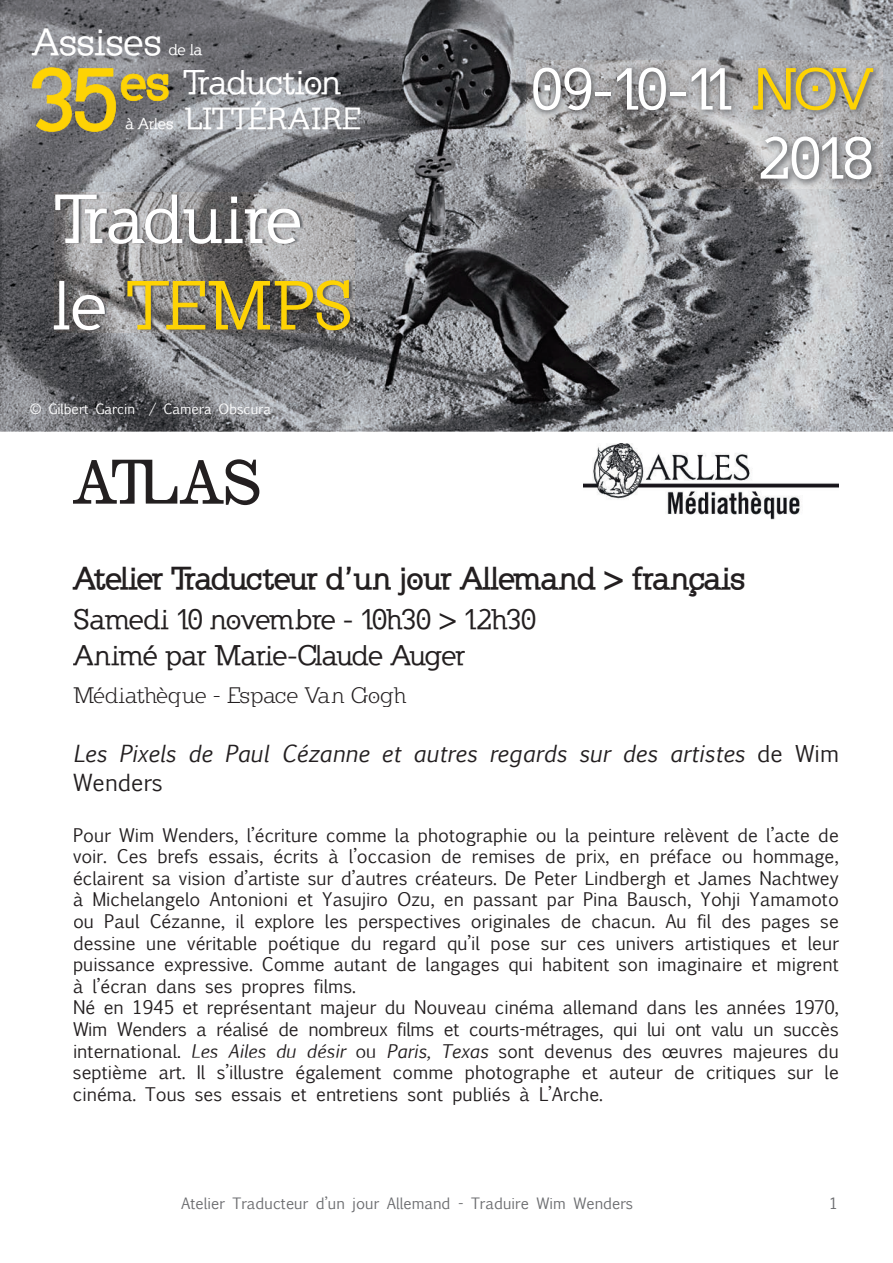
<style>
.page{position:relative;width:893px;height:1263px;background:#fff}
.page>*{position:absolute;margin:0;border:0;box-sizing:border-box;transform-origin:0 0}
.t1{font:700 89.25px "Klein Slabserif";color:#fed304}
.t2{font:500 72px/86.4px "Klein Slabserif";letter-spacing:-.01em;color:#fff}
.t3{font:500 61.5px/69px "Klein Slabserif";letter-spacing:-.07em;color:#fff;text-align:right}
.t4{font:500 40.05px "Klein Slabserif";color:#fff}
.t5{font:500 36.15px "Klein Slabserif";letter-spacing:-.025em;color:#fff}
.t6{font:700 33px "Klein Slabserif";color:#231f20}
.t7{font:500 32.25px "Klein Slabserif";color:#fff}
.t8{font:500 30px/36px "Klein Slabserif";letter-spacing:-.025em;color:#231f20}
.t9{font:300 24px "Klein Slabserif";color:#231f20}
.t10{font:italic 22.5px/28.8px "Euphemia UCAS";color:#231f20}
.t11{font:18px/21.6px "Euphemia UCAS";color:#231f20}
.t12{font:500 16.5px "Klein Slabserif";color:#fff}
.t13{font:15px "Euphemia UCAS";color:#6c6d70}
.t14{font:13.5px "Euphemia UCAS";color:#fff}
.s1{color:#fed304}
.s2{font-style:normal}
.s3{font-style:italic}
</style>
<div class="page">
<img style="left:0;top:0;width:893px;height:432px">
<svg style="left:32px;top:67px;width:137px;height:65px;background:#868377"></svg>
<img style="left:54px;top:193px;width:300px;height:139px">
<img style="left:526px;top:61px;width:357px;height:128px">
<img style="left:584px;top:444px;width:255px;height:76px">
<svg style="left:73px;top:459px;width:186px;height:46px"></svg>
<h3 class="t4" style="left:32px;top:19px;width:131px">Assises</h3>
<p class="t12" style="left:169px;top:40px;width:35px">de la</p>
<h1 class="t1" style="left:30px;top:48px;width:141px">35<sup>es</sup></h1>
<p class="t12" style="left:125px;top:114px;width:50px">à Arles</p>
<h3 class="t5" style="left:183px;top:61px;width:160px">Traduction</h3>
<h3 class="t7" style="left:185px;top:100px;width:178px">LITTÉRAIRE</h3>
<h2 class="t2" style="left:54px;top:176px;width:301px">Traduire le <span class="s1">TEMPS</span></h2>
<p class="t14" style="left:30px;top:400px;width:243px">© Gilbert Garcin / Camera Obscura</p>
<h3 class="t3" style="left:531px;top:54px;width:344px">09-10-11 <span class="s1">NOV<br></span>2018</h3>
<h3 class="t6" style="left:73px;top:559px;width:674px">Atelier Traducteur d’un jour Allemand &gt; français</h3>
<h3 class="t8" style="left:73px;top:601px;width:465px">Samedi 10 novembre - 10h30 &gt; 12h30<br>Animé par Marie-Claude Auger</h3>
<h3 class="t9" style="left:73px;top:680px;width:335px">Médiathèque - Espace Van Gogh</h3>
<p class="t10" style="left:73px;top:739px;width:767px">Les Pixels de Paul Cézanne et autres regards sur des artistes <span class="s2">de Wim<br>Wenders</span></p>
<p class="t11" style="left:73px;top:824px;width:767px">Pour Wim Wenders, l’écriture comme la photographie ou la peinture relèvent de l’acte de voir. Ces brefs essais, écrits à l’occasion de remises de prix, en préface ou hommage, éclairent sa vision d’artiste sur d’autres créateurs. De Peter Lindbergh et James Nachtwey à Michelangelo Antonioni et Yasujiro Ozu, en passant par Pina Bausch, Yohji Yamamoto ou Paul Cézanne, il explore les perspectives originales de chacun. Au fil des pages se dessine une véritable poétique du regard qu’il pose sur ces univers artistiques et leur puissance expressive. Comme autant de langages qui habitent son imaginaire et migrent à l’écran dans ses propres films.<br>Né en 1945 et représentant majeur du Nouveau cinéma allemand dans les années 1970, Wim Wenders a réalisé de nombreux films et courts-métrages, qui lui ont valu un succès international. <span class="s3">Les Ailes du désir</span> ou <span class="s3">Paris, Texas</span> sont devenus des œuvres majeures du septième art. Il s’illustre également comme photographe et auteur de critiques sur le cinéma. Tous ses essais et entretiens sont publiés à L’Arche.</p>
<p class="t13" style="left:181px;top:1192px;width:454px">Atelier Traducteur d’un jour Allemand - Traduire Wim Wenders</p>
<p class="t13" style="left:829px;top:1192px;width:10px">1</p>
</div>
